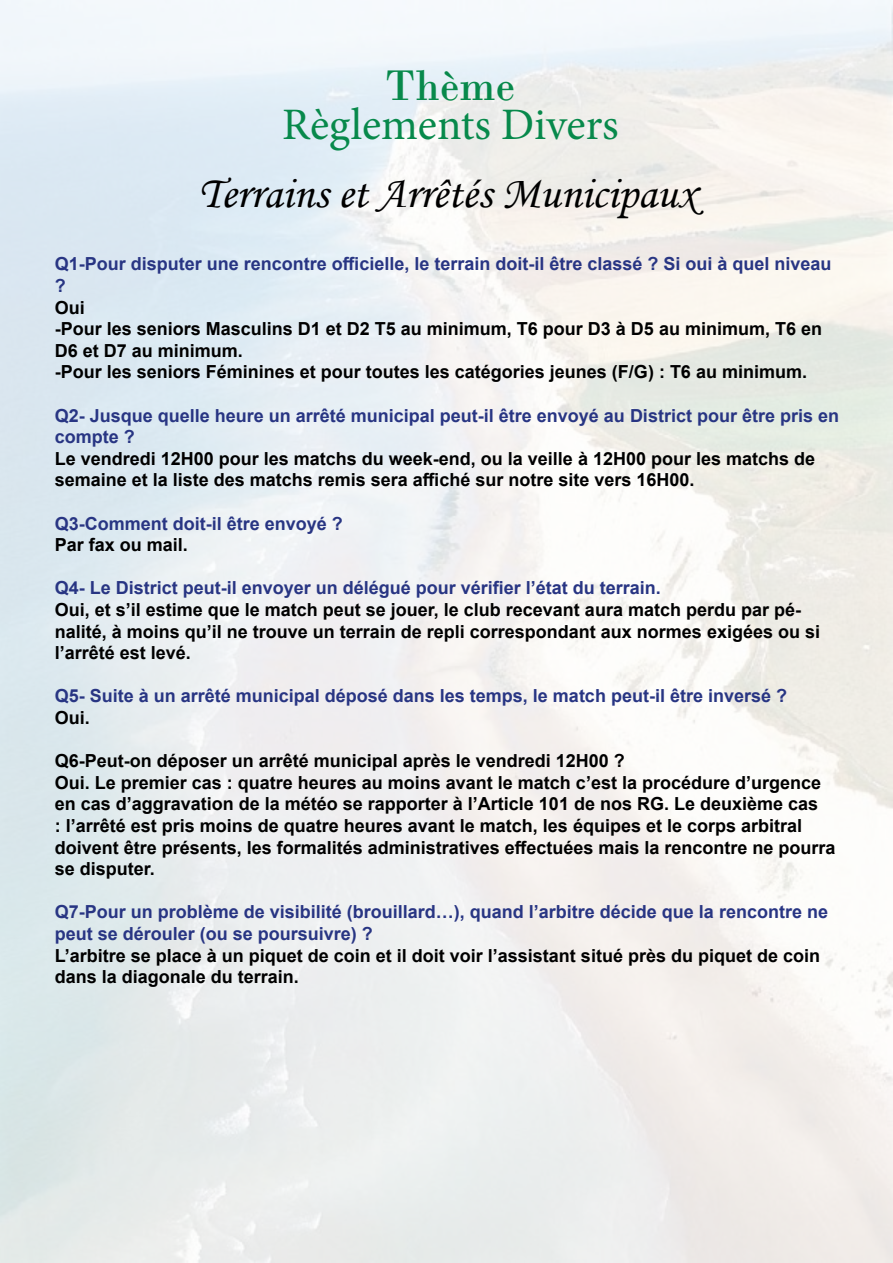
<style>
.page{position:relative;width:893px;height:1263px;background:#fff}
.page>*{position:absolute;margin:0;border:0;box-sizing:border-box;transform-origin:0 0}
.t1{font:45px "Monotype Corsiva";color:#000}
.t2{font:45px "Minion Pro";color:#07894b}
.t3{font:45px "Bodoni";color:#07894b}
.t4{font:700 18px/21.6px "Arial";color:#000}
.t5{font:700 18px/21.6px "Arial";color:#283583}
</style>
<div class="page">
<h1 class="t3" style="left:386px;top:59px;width:131px">Thème</h1>
<h1 class="t2" style="left:282px;top:94px;width:338px">Règlements Divers</h1>
<h1 class="t1" style="left:198px;top:166px;width:499px">Terrains et Arrêtés Municipaux</h1>
<p class="t5" style="left:55px;top:253px;width:778px">Q1-Pour disputer une rencontre officielle, le terrain doit-il être classé ? Si oui à quel niveau ?</p>
<p class="t4" style="left:55px;top:297px;width:769px">Oui<br>-Pour les seniors Masculins D1 et D2 T5 au minimum, T6 pour D3 à D5 au minimum, T6 en D6 et D7 au minimum.<br>-Pour les seniors Féminines et pour toutes les catégories jeunes (F/G) : T6 au minimum.</p>
<p class="t5" style="left:55px;top:405px;width:786px">Q2- Jusque quelle heure un arrêté municipal peut-il être envoyé au District pour être pris en compte ?</p>
<p class="t4" style="left:55px;top:448px;width:762px">Le vendredi 12H00 pour les matchs du week-end, ou la veille à 12H00 pour les matchs de semaine et la liste des matchs remis sera affiché sur notre site vers 16H00.</p>
<p class="t5" style="left:55px;top:513px;width:290px">Q3-Comment doit-il être envoyé ?</p>
<p class="t4" style="left:55px;top:534px;width:135px">Par fax ou mail.</p>
<p class="t5" style="left:55px;top:577px;width:608px">Q4- Le District peut-il envoyer un délégué pour vérifier l’état du terrain.</p>
<p class="t4" style="left:55px;top:599px;width:767px">Oui, et s’il estime que le match peut se jouer, le club recevant aura match perdu par pé&shy;nalité, à moins qu’il ne trouve un terrain de repli correspondant aux normes exigées ou si l’arrêté est levé.</p>
<p class="t5" style="left:55px;top:685px;width:734px">Q5- Suite à un arrêté municipal déposé dans les temps, le match peut-il être inversé ?</p>
<p class="t4" style="left:55px;top:707px;width:37px">Oui.</p>
<p class="t4" style="left:55px;top:750px;width:782px">Q6-Peut-on déposer un arrêté municipal après le vendredi 12H00 ?<br>Oui. Le premier cas : quatre heures au moins avant le match c’est la procédure d’urgence en cas d’aggravation de la météo se rapporter à l’Article 101 de nos RG. Le deuxième cas<br>: l’arrêté est pris moins de quatre heures avant le match, les équipes et le corps arbitral doivent être présents, les formalités administratives effectuées mais la rencontre ne pourra se disputer.</p>
<p class="t5" style="left:55px;top:901px;width:775px">Q7-Pour un problème de visibilité (brouillard…), quand l’arbitre décide que la rencontre ne peut se dérouler (ou se poursuivre) ?</p>
<p class="t4" style="left:55px;top:945px;width:767px">L’arbitre se place à un piquet de coin et il doit voir l’assistant situé près du piquet de coin dans la diagonale du terrain.</p>
</div>
